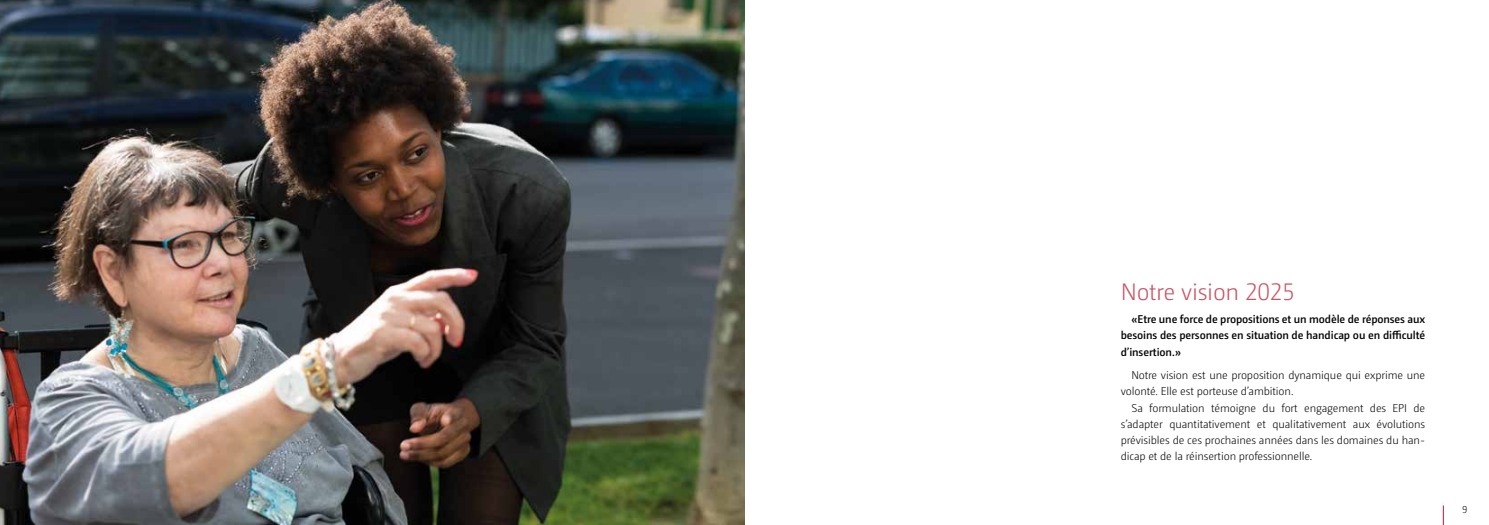
<style>
.page{position:relative;width:1489px;height:525px;background:#fff}
.page>*{position:absolute;margin:0;border:0;box-sizing:border-box;transform-origin:0 0}
.t1{font:300 23.75px "Camingo Dos Pro";letter-spacing:-.01em;color:#c95263}
.t2{font:300 11.25px/16.2px "Camingo Dos Pro";letter-spacing:-.01em;color:#000}
.t3{font:600 11.25px/16.2px "Camingo Dos Pro";letter-spacing:-.01em;color:#000;text-align:justify}
.t4{font:300 10px "Camingo Dos Pro";color:#000}
</style>
<div class="page">
<svg style="left:1442px;top:505px;width:1px;height:19px"></svg>
<img style="left:0;top:0;width:744px;height:524px">
<h1 class="t1" style="left:1120px;top:278px;width:175px">Notre vision 2025</h1>
<p class="t3" style="left:1120px;top:311px;width:306px;text-indent:11px">«Etre une force de propositions et un modèle de réponses aux besoins des personnes en situation de handicap ou en difficulté d’insertion.»</p>
<p class="t2" style="left:1120px;top:367px;width:306px;text-indent:11px">Notre vision est une proposition dynamique qui exprime une volonté. Elle est porteuse d’ambition.</p>
<p class="t2" style="left:1120px;top:399px;width:306px;text-align:justify;text-indent:11px">Sa formulation témoigne du fort engagement des EPI de s’adapter quantitativement et qualitativement aux évolutions prévisibles de ces prochaines années dans les domaines du han&shy;dicap et de la réinsertion professionnelle.</p>
<p class="t4" style="left:1461px;top:503px;width:7px">9</p>
</div>
